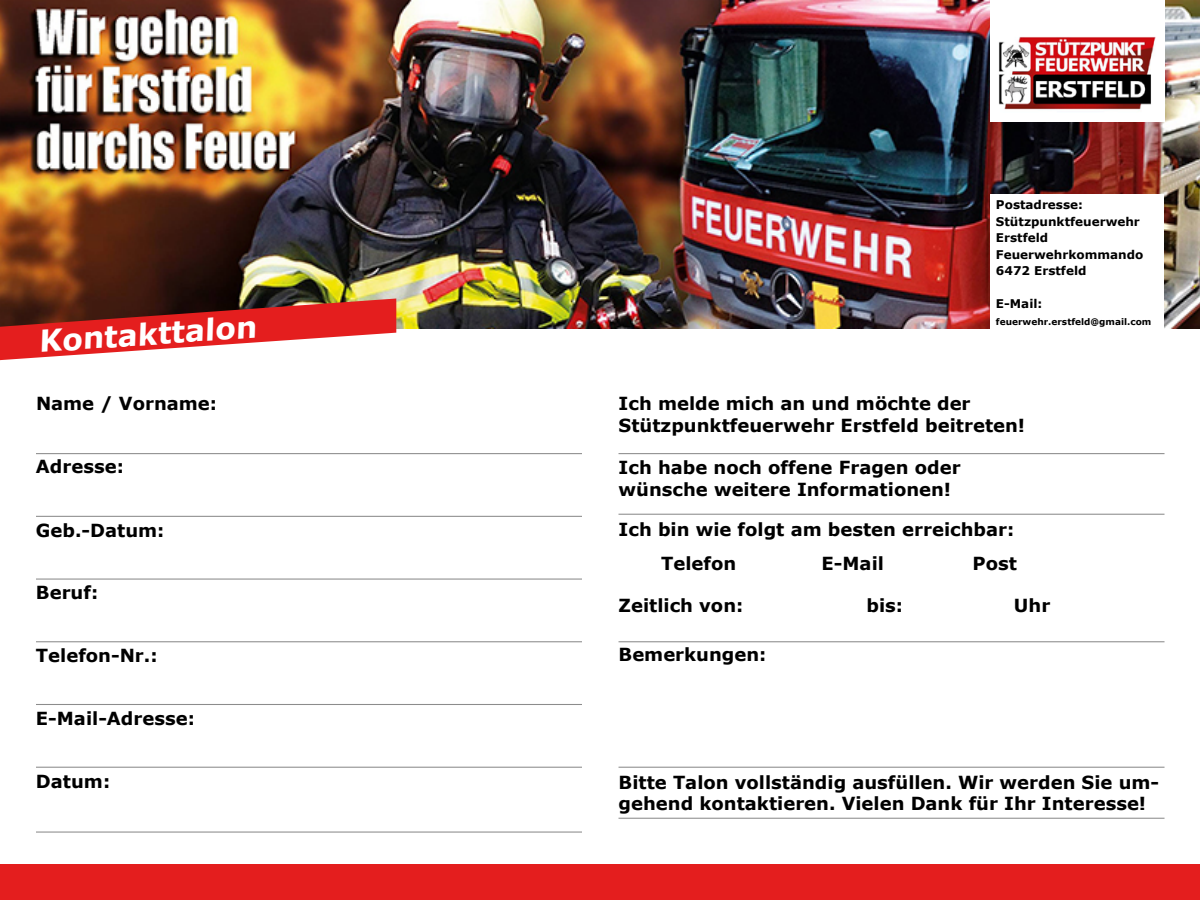
<style>
.page{position:relative;width:1200px;height:900px;background:#fff}
.page>*{position:absolute;margin:0;border:0;box-sizing:border-box;transform-origin:0 0}
.t1{font:700 30px "Verdana";color:#fff}
.t2{font:700 18px/21.6px "Verdana";color:#000}
.t3{font:700 12px/16.5px "Verdana";color:#000}
.t4{font:700 9px "Verdana";color:#000}
</style>
<div class="page">
<img style="left:1px;top:0;width:1199px;height:329px">
<div style="left:0;top:864px;width:1200px;height:36px;background:#e41e1e"></div>
<svg style="left:0;top:298px;width:396px;height:62px"></svg>
<hr style="left:36px;top:453px;width:546px;height:1px;background:#8c8c8c">
<hr style="left:619px;top:453px;width:546px;height:1px;background:#8c8c8c">
<hr style="left:619px;top:514px;width:546px;height:1px;background:#8c8c8c">
<hr style="left:619px;top:641px;width:546px;height:1px;background:#8c8c8c">
<hr style="left:619px;top:767px;width:546px;height:1px;background:#8c8c8c">
<hr style="left:619px;top:818px;width:546px;height:1px;background:#8c8c8c">
<hr style="left:36px;top:516px;width:546px;height:1px;background:#8c8c8c">
<hr style="left:36px;top:579px;width:546px;height:1px;background:#8c8c8c">
<hr style="left:36px;top:704px;width:546px;height:1px;background:#8c8c8c">
<hr style="left:36px;top:641px;width:546px;height:1px;background:#8c8c8c">
<hr style="left:36px;top:767px;width:546px;height:1px;background:#8c8c8c">
<hr style="left:36px;top:832px;width:546px;height:1px;background:#8c8c8c">
<img style="left:990px;top:0;width:174px;height:122px">
<div style="left:990px;top:194px;width:174px;height:146px;background:#fff"></div>
<h1 class="t1" style="left:37px;top:320px;width:220px;rotate:-4deg">Kontakttalon</h1>
<p class="t3" style="left:996px;top:197px;width:149px">Postadresse:<br>Stützpunktfeuerwehr<br>Erstfeld<br>Feuerwehrkommando<br>6472 Erstfeld</p>
<p class="t3" style="left:996px;top:296px;width:48px">E-Mail:</p>
<p class="t4" style="left:996px;top:315px;width:157px">feuerwehr.erstfeld@gmail.com</p>
<p class="t2" style="left:36px;top:392px;width:183px">Name / Vorname:</p>
<p class="t2" style="left:619px;top:392px;width:408px">Ich melde mich an und möchte der<br>Stützpunktfeuerwehr Erstfeld beitreten!</p>
<p class="t2" style="left:619px;top:456px;width:344px">Ich habe noch offene Fragen oder wünsche weitere Informationen!</p>
<p class="t2" style="left:36px;top:455px;width:89px">Adresse:</p>
<p class="t2" style="left:36px;top:519px;width:130px">Geb.-Datum:</p>
<p class="t2" style="left:36px;top:582px;width:64px">Beruf:</p>
<p class="t2" style="left:36px;top:644px;width:123px">Telefon-Nr.:</p>
<p class="t2" style="left:36px;top:707px;width:160px">E-Mail-Adresse:</p>
<p class="t2" style="left:36px;top:770px;width:76px">Datum:</p>
<p class="t2" style="left:661px;top:511px;width:355px;line-height:34.7px;text-indent:-43px">Ich bin wie folgt am besten erreichbar:<br>Telefon</p>
<p class="t2" style="left:822px;top:553px;width:64px">E-Mail</p>
<p class="t2" style="left:973px;top:553px;width:46px">Post</p>
<p class="t2" style="left:619px;top:595px;width:126px">Zeitlich von:</p>
<p class="t2" style="left:867px;top:595px;width:38px">bis:</p>
<p class="t2" style="left:1014px;top:595px;width:38px">Uhr</p>
<p class="t2" style="left:619px;top:643px;width:149px">Bemerkungen:</p>
<p class="t2" style="left:619px;top:771px;width:542px;line-height:21px">Bitte Talon vollständig ausfüllen. Wir werden Sie um&shy;gehend kontaktieren. Vielen Dank für Ihr Interesse!</p>
</div>
